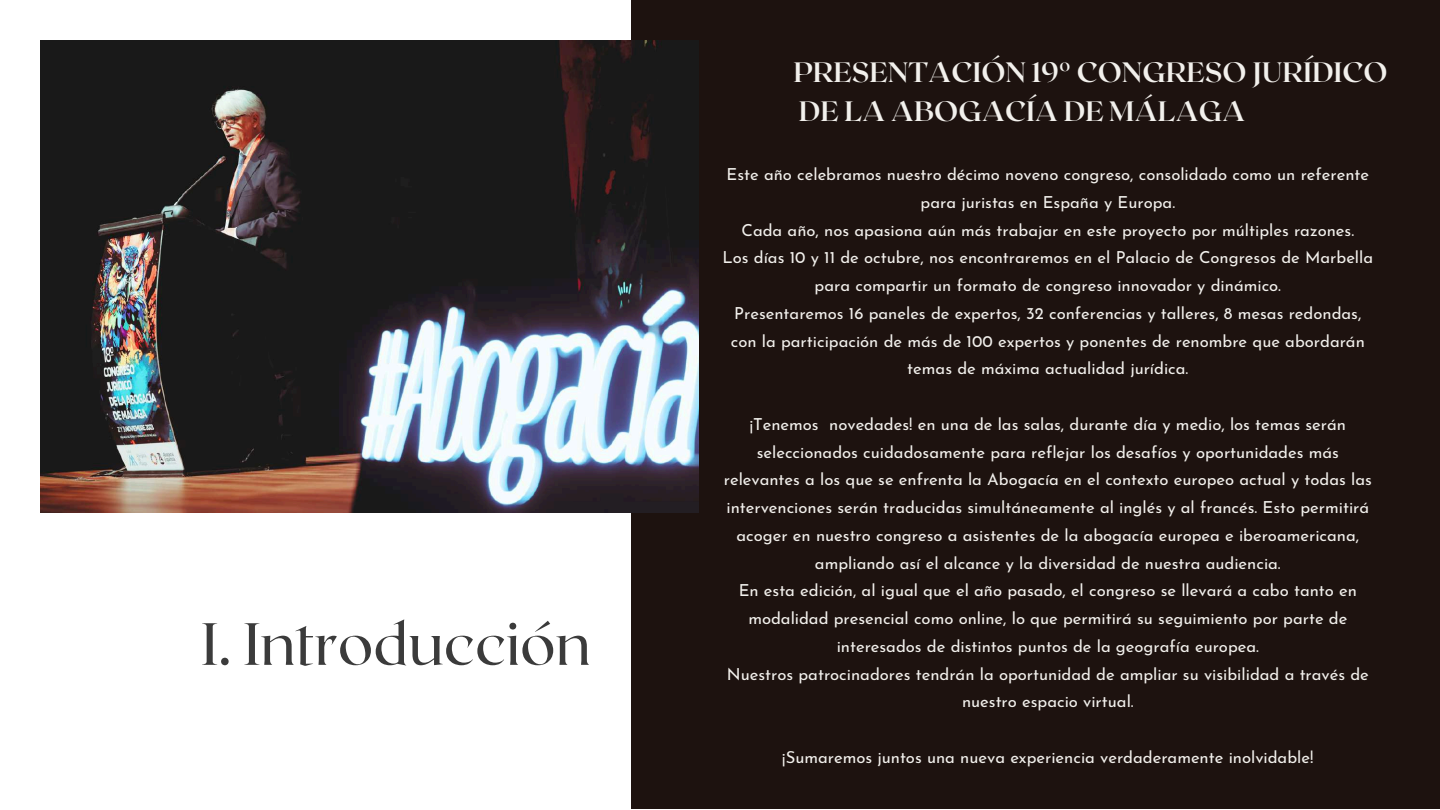
<style>
.page{position:relative;width:1440px;height:810px;background:#fff}
.page>*{position:absolute;margin:0;border:0;box-sizing:border-box;transform-origin:0 0}
.t1{font:59.4px "Roxborough CF";color:#3b3b3b}
.t2{font:700 28px/39px "Roxborough CF";color:#f2f0ec}
.t3{font:16.6px/27.8px "Josefin Sans";color:#f2f0ec;text-align:center}
</style>
<div class="page">
<div style="left:632px;top:0;width:808px;height:809px;background:#1d120f"></div>
<img style="left:40px;top:40px;width:659px;height:473px">
<h1 class="t1" style="left:201px;top:605px;width:391px">I. Introducción</h1>
<h2 class="t2" style="left:793px;top:51px;width:596px">PRESENTACIÓN 19º CONGRESO JURÍDICO<br>DE LA ABOGACÍA DE MÁLAGA</h2>
<p class="t3" style="left:723px;top:162px;width:652px">Este año celebramos nuestro décimo noveno congreso, consolidado como un referente para juristas en España y Europa.<br>Cada año, nos apasiona aún más trabajar en este proyecto por múltiples razones.<br>Los días 10 y 11 de octubre, nos encontraremos en el Palacio de Congresos de Marbella para compartir un formato de congreso innovador y dinámico.<br>Presentaremos 16 paneles de expertos, 32 conferencias y talleres, 8 mesas redondas, con la participación de más de 100 expertos y ponentes de renombre que abordarán temas de máxima actualidad jurídica.</p>
<p class="t3" style="left:724px;top:412px;width:650px">¡Tenemos novedades! en una de las salas, durante día y medio, los temas serán seleccionados cuidadosamente para reflejar los desafíos y oportunidades más relevantes a los que se enfrenta la Abogacía en el contexto europeo actual y todas las intervenciones serán traducidas simultáneamente al inglés y al francés. Esto permitirá acoger en nuestro congreso a asistentes de la abogacía europea e iberoamericana, ampliando así el alcance y la diversidad de nuestra audiencia.<br>En esta edición, al igual que el año pasado, el congreso se llevará a cabo tanto en modalidad presencial como online, lo que permitirá su seguimiento por parte de interesados de distintos puntos de la geografía europea.<br>Nuestros patrocinadores tendrán la oportunidad de ampliar su visibilidad a través de nuestro espacio virtual.</p>
<p class="t3" style="left:782px;top:745px;width:533px">¡Sumaremos juntos una nueva experiencia verdaderamente inolvidable!</p>
</div>
